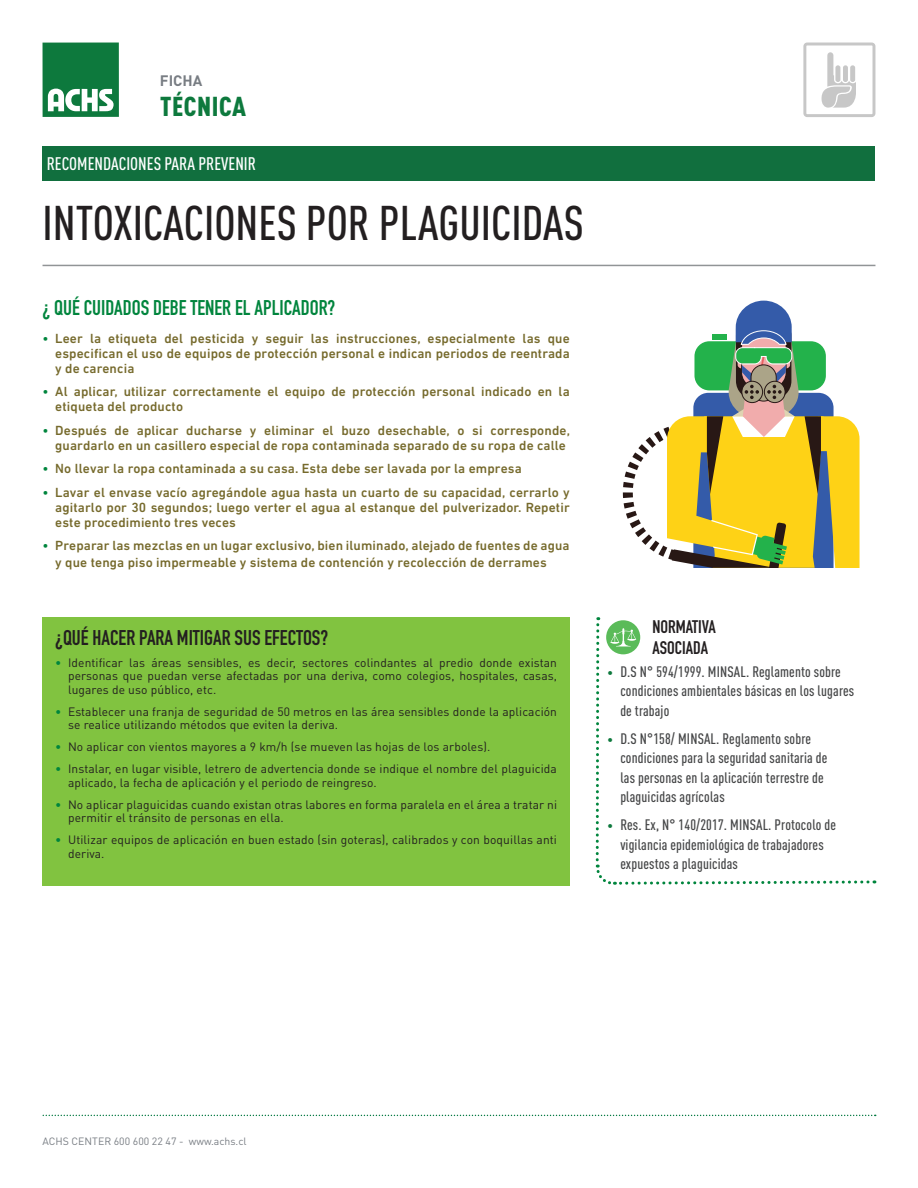
<style>
.page{position:relative;width:918px;height:1188px;background:#fff}
.page>*{position:absolute;margin:0;border:0;box-sizing:border-box;transform-origin:0 0}
.t1{font:500 48px "DIN Cond";color:#231f20}
.t2{font:900 condensed 27px "DIN Pro";letter-spacing:.02em;color:#0d793d}
.t3{font:700 21px "DIN Condensed";color:#00853d}
.t4{font:700 21px "DIN Condensed";color:#231f20}
.t5{font:500 18px "DIN Cond";color:#fff}
.t6{font:700 18px "DIN Condensed";color:#231f20}
.t7{font:500 15px/19.5px "DIN Cond";letter-spacing:.01em;color:#454647}
.t8{font:700 15px "DIN Pro";color:#787d83}
.t9{font:500 13.5px/15px "DIN Next LT Pro";letter-spacing:.01em;color:#766a2c}
.t10{font:12px/13.5px "DIN Pro";letter-spacing:.01em;color:#231f20}
.t11{font:10.5px "DIN Pro";color:#787d83}
.s1{color:#00853d}
.s2{font-weight:400;font-size:12px;color:#0d793d}
</style>
<div class="page">
<div style="left:43px;top:43px;width:76px;height:74px;background:#0d793d"></div>
<svg style="left:48px;top:89px;width:66px;height:22px"></svg>
<svg style="left:803px;top:43px;width:72px;height:74px"></svg>
<div style="left:43px;top:147px;width:832px;height:34px;background:#116f3e"></div>
<hr style="left:43px;top:265px;width:832px;height:1px;background:#919496">
<svg style="left:595px;top:617px;width:280px;height:268px"></svg>
<svg style="left:43px;top:1115px;width:833px;height:1px"></svg>
<svg style="left:623px;top:301px;width:237px;height:267px"></svg>
<div style="left:43px;top:617px;width:527px;height:269px;background:#81c340"></div>
<p class="t8" style="left:160px;top:68px;width:44px">FICHA</p>
<p class="t2" style="left:160px;top:85px;width:87px">TÉCNICA</p>
<p class="t5" style="left:47px;top:153px;width:211px">RECOMENDACIONES PARA PREVENIR</p>
<p class="t1" style="left:43px;top:195px;width:543px">INTOXICACIONES POR PLAGUICIDAS</p>
<p class="t3" style="left:43px;top:293px;width:294px">¿ QUÉ CUIDADOS DEBE TENER EL APLICADOR?</p>
<p class="t9" style="left:55px;top:330px;width:516px;text-align:justify;text-indent:-13px"><span class="s1">•</span> Leer la etiqueta del pesticida y seguir las instrucciones, especialmente las que especifican el uso de equipos de protección personal e indican periodos de reentrada y de carencia</p>
<p class="t9" style="left:55px;top:384px;width:516px;text-indent:-13px"><span class="s1">•</span> Al aplicar, utilizar correctamente el equipo de protección personal indicado en la etiqueta del producto</p>
<p class="t9" style="left:55px;top:422px;width:516px;text-indent:-13px"><span class="s1">•</span> Después de aplicar ducharse y eliminar el buzo desechable, o si corresponde, guardarlo en un casillero especial de ropa contaminada separado de su ropa de calle</p>
<p class="t9" style="left:43px;top:461px;width:481px"><span class="s1">•</span> No llevar la ropa contaminada a su casa. Esta debe ser lavada por la empresa</p>
<p class="t9" style="left:55px;top:484px;width:516px;text-align:justify;text-indent:-13px"><span class="s1">•</span> Lavar el envase vacío agregándole agua hasta un cuarto de su capacidad, cerrarlo y agitarlo por 30 segundos; luego verter el agua al estanque del pulverizador. Repetir este procedimiento tres veces</p>
<p class="t9" style="left:55px;top:537px;width:516px;line-height:16.5px;text-indent:-13px"><span class="s1">•</span> Preparar las mezclas en un lugar exclusivo, bien iluminado, alejado de fuentes de agua y que tenga piso impermeable y sistema de contención y recolección de derrames</p>
<p class="t4" style="left:55px;top:624px;width:274px">¿QUÉ HACER PARA MITIGAR SUS EFECTOS?</p>
<p class="t10" style="left:68px;top:655px;width:491px;text-align:justify;text-indent:-13px"><span class="s1">•</span> Identificar las áreas sensibles, es decir, sectores colindantes al predio donde existan personas que puedan verse afectadas por una deriva, como colegios, hospitales, casas, lugares de uso público, etc.</p>
<p class="t10" style="left:68px;top:704px;width:491px;text-indent:-13px"><span class="s1">•</span> Establecer una franja de seguridad de 50 metros en las área sensibles donde la aplicación se realice utilizando métodos que eviten la deriva.</p>
<p class="t10" style="left:55px;top:740px;width:437px"><span class="s1">•</span> No aplicar con vientos mayores a 9 km/h (se mueven las hojas de los arboles).</p>
<p class="t10" style="left:68px;top:762px;width:490px;text-indent:-13px"><span class="s1">•</span> Instalar, en lugar visible, letrero de advertencia donde se indique el nombre del plaguicida aplicado, la fecha de aplicación y el periodo de reingreso.</p>
<p class="t10" style="left:68px;top:797px;width:491px;text-indent:-13px"><span class="s1">•</span> No aplicar plaguicidas cuando existan otras labores en forma paralela en el área a tratar ni permitir el tránsito de personas en ella.</p>
<p class="t10" style="left:68px;top:833px;width:490px;text-indent:-13px"><span class="s1">•</span> Utilizar equipos de aplicación en buen estado (sin goteras), calibrados y con boquillas anti deriva.</p>
<p class="t6" style="left:653px;top:615px;width:65px">NORMATIVA</p>
<p class="t6" style="left:653px;top:636px;width:57px">ASOCIADA</p>
<p class="t7" style="left:620px;top:662px;width:235px;text-indent:-13px"><span class="s2">•</span> D.S N° 594/1999. MINSAL. Reglamento sobre condiciones ambientales básicas en los lugares de trabajo</p>
<p class="t7" style="left:620px;top:729px;width:209px;text-indent:-13px"><span class="s2">•</span> D.S N°158/ MINSAL. Reglamento sobre condiciones para la seguridad sanitaria de las personas en la aplicación terrestre de plaguicidas agrícolas</p>
<p class="t7" style="left:620px;top:815px;width:217px;text-indent:-13px"><span class="s2">•</span> Res. Ex, N° 140/2017. MINSAL. Protocolo de vigilancia epidemiológica de trabajadores expuestos a plaguicidas</p>
<p class="t11" style="left:43px;top:1135px;width:206px">ACHS CENTER 600 600 22 47 - www.achs.cl</p>
</div>
